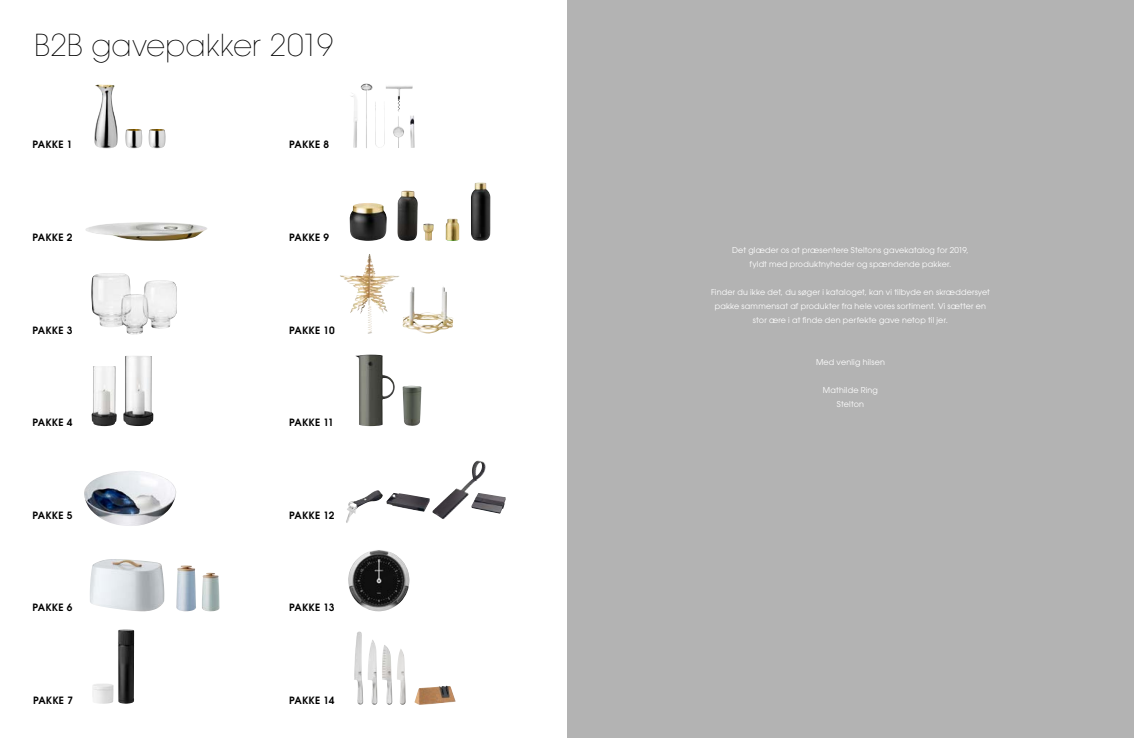
<style>
.page{position:relative;width:1134px;height:738px;background:#fff}
.page>*{position:absolute;margin:0;border:0;box-sizing:border-box;transform-origin:0 0}
.t1{font:200 30px "ITC Avant Garde Std";color:#000}
.t2{font:600 10px "ITC Avant Garde Std";letter-spacing:.02em;color:#000}
.t3{font:8px/14px "ITC Avant Garde Std";letter-spacing:.02em;color:#fff;text-align:center}
</style>
<div class="page">
<div style="left:567px;top:0;width:567px;height:737px;background:#b3b3b3"></div>
<img style="left:351px;top:83px;width:62px;height:65px">
<img style="left:346px;top:490px;width:37px;height:32px">
<img style="left:386px;top:493px;width:44px;height:18px">
<svg style="left:472px;top:460px;width:6px;height:9px"></svg>
<img style="left:471px;top:493px;width:35px;height:20px">
<img style="left:149px;top:129px;width:17px;height:19px">
<img style="left:125px;top:129px;width:17px;height:19px">
<img style="left:94px;top:84px;width:24px;height:64px">
<img style="left:85px;top:222px;width:122px;height:19px">
<img style="left:202px;top:572px;width:18px;height:39px">
<img style="left:176px;top:565px;width:20px;height:46px">
<img style="left:90px;top:559px;width:74px;height:52px">
<img style="left:368px;top:640px;width:9px;height:64px">
<img style="left:382px;top:645px;width:10px;height:59px">
<img style="left:397px;top:649px;width:9px;height:55px">
<img style="left:354px;top:631px;width:5px;height:69px">
<img style="left:414px;top:685px;width:42px;height:19px">
<img style="left:118px;top:629px;width:8px;height:74px">
<img style="left:403px;top:287px;width:50px;height:46px">
<img style="left:340px;top:255px;width:29px;height:41px">
<img style="left:397px;top:190px;width:21px;height:51px">
<img style="left:423px;top:223px;width:11px;height:18px">
<img style="left:471px;top:182px;width:19px;height:59px">
<img style="left:446px;top:218px;width:13px;height:23px">
<img style="left:350px;top:203px;width:37px;height:38px">
<img style="left:403px;top:385px;width:19px;height:41px">
<img style="left:355px;top:354px;width:40px;height:72px">
<img style="left:84px;top:471px;width:92px;height:54px">
<img style="left:348px;top:550px;width:61px;height:61px">
<img style="left:91px;top:356px;width:62px;height:70px">
<img style="left:91px;top:273px;width:86px;height:61px">
<h1 class="t1" style="left:34px;top:27px;width:301px">B2B gavepakker 2019</h1>
<p class="t2" style="left:33px;top:138px;width:41px">PAKKE 1</p>
<p class="t2" style="left:289px;top:138px;width:41px">PAKKE 8</p>
<p class="t2" style="left:33px;top:230px;width:41px">PAKKE 2</p>
<p class="t2" style="left:289px;top:230px;width:41px">PAKKE 9</p>
<p class="t2" style="left:33px;top:323px;width:41px">PAKKE 3</p>
<p class="t2" style="left:289px;top:323px;width:47px">PAKKE 10</p>
<p class="t2" style="left:33px;top:415px;width:41px">PAKKE 4</p>
<p class="t2" style="left:289px;top:415px;width:46px">PAKKE 11</p>
<p class="t2" style="left:33px;top:508px;width:41px">PAKKE 5</p>
<p class="t2" style="left:289px;top:508px;width:47px">PAKKE 12</p>
<p class="t2" style="left:33px;top:600px;width:41px">PAKKE 6</p>
<p class="t2" style="left:289px;top:600px;width:47px">PAKKE 13</p>
<p class="t2" style="left:33px;top:693px;width:41px">PAKKE 7</p>
<p class="t2" style="left:289px;top:693px;width:47px">PAKKE 14</p>
<p class="t3" style="left:732px;top:243px;width:238px">Det glæder os at præsentere Steltons gavekatalog for 2019, fyldt med produktnyheder og spændende pakker.</p>
<p class="t3" style="left:711px;top:285px;width:280px">Finder du ikke det, du søger i kataloget, kan vi tilbyde en skræddersyet pakke sammensat af produkter fra hele vores sortiment. Vi sætter en stor ære i at finde den perfekte gave netop til jer.</p>
<p class="t3" style="left:816px;top:355px;width:70px">Med venlig hilsen</p>
<p class="t3" style="left:823px;top:383px;width:57px">Mathilde Ring<br>Stelton</p>
</div>
